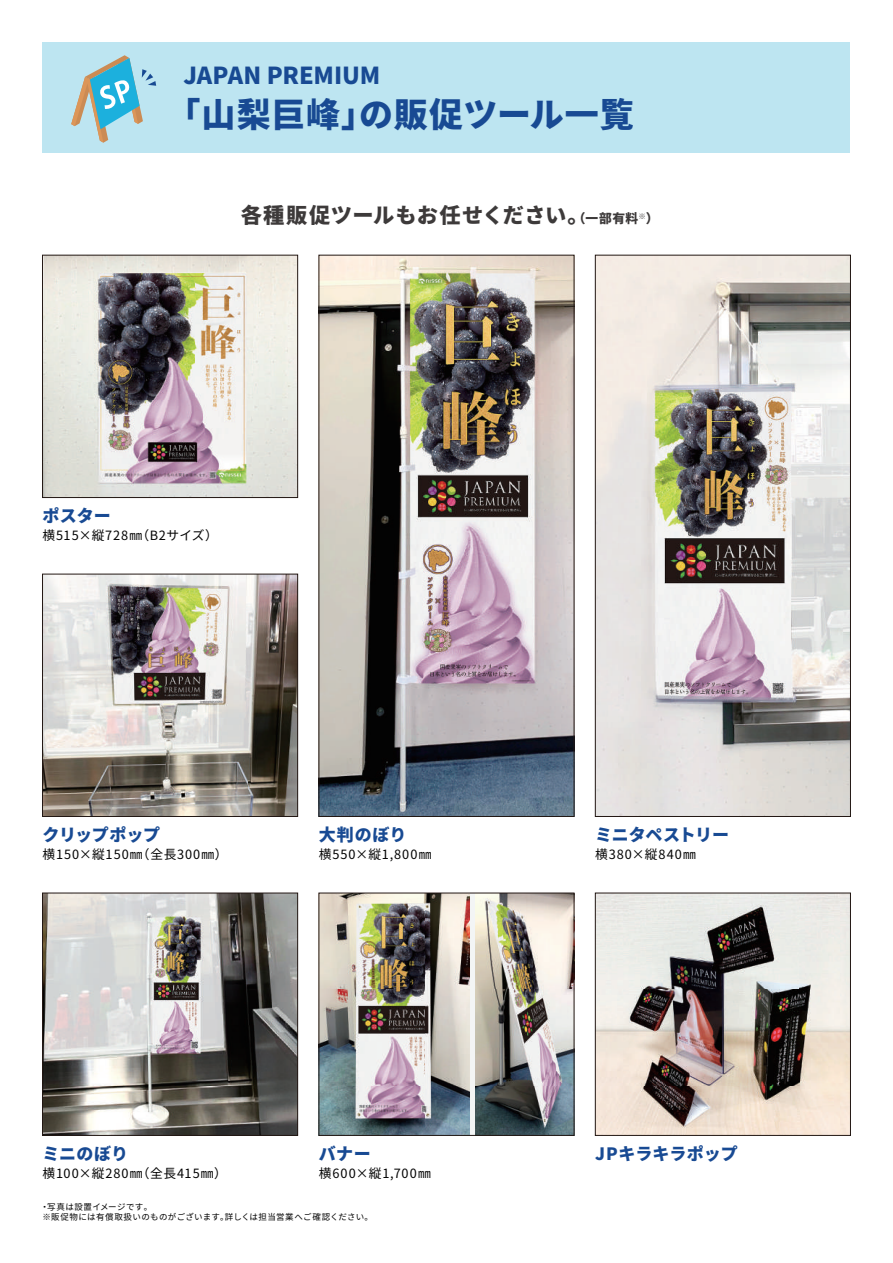
<style>
.page{position:relative;width:893px;height:1263px;background:#fff}
.page>*{position:absolute;margin:0;border:0;box-sizing:border-box;transform-origin:0 0}
.t1{font:900 34.05px "Noto Sans CJ Kjp";letter-spacing:.02em;color:#184a93}
.t2{font:900 23.4px "Noto Sans CJ Kjp";letter-spacing:-.005em;color:#184a93}
.t3{font:900 21.3px "Noto Sans CJ Kjp";letter-spacing:.025em;color:#3d3a3a}
.t4{font:900 16.95px "Noto Sans CJ Kjp";color:#184a93}
.t5{font:12.75px "Noto Sans CJ Kjp";letter-spacing:.07em;color:#030303}
.t6{font:8.55px/10.6px "Noto Sans CJ Kjp";letter-spacing:.04em;color:#030303}
.s1{font-size:12.75px}
</style>
<div class="page">
<div style="left:43px;top:43px;width:807px;height:110px;background:#bde5f1"></div>
<svg style="left:71px;top:55px;width:85px;height:88px"></svg>
<img style="left:44px;top:576px;width:252px;height:239px">
<div style="left:42px;top:574px;width:256px;height:243px;border:1px solid #221713"></div>
<img style="left:597px;top:257px;width:252px;height:558px">
<div style="left:595px;top:255px;width:256px;height:562px;border:1px solid #221713"></div>
<img style="left:321px;top:257px;width:251px;height:558px">
<img style="left:597px;top:895px;width:252px;height:238px">
<div style="left:595px;top:893px;width:256px;height:242px;border:1px solid #221713"></div>
<img style="left:321px;top:895px;width:251px;height:238px">
<div style="left:470px;top:893px;width:5px;height:242px;background:#f3f5f5"></div>
<img style="left:44px;top:257px;width:252px;height:239px">
<div style="left:42px;top:255px;width:256px;height:243px;border:1px solid #221713"></div>
<img style="left:44px;top:895px;width:252px;height:238px">
<div style="left:42px;top:893px;width:256px;height:242px;border:1px solid #221713"></div>
<h2 class="t2" style="left:183px;top:62px;width:198px">JAPAN PREMIUM</h2>
<h1 class="t1" style="left:166px;top:95px;width:469px">「山梨巨峰」の販促ツール一覧</h1>
<h3 class="t3" style="left:241px;top:203px;width:419px">各種販促ツールもお任せください。<span class="s1">（一部有料</span><sup>※</sup><span class="s1">）</span></h3>
<h3 class="t4" style="left:43px;top:506px;width:70px">ポスター</h3>
<p class="t5" style="left:43px;top:528px;width:177px">横515×縦728㎜（B2サイズ）</p>
<h3 class="t4" style="left:43px;top:825px;width:119px">クリップポップ</h3>
<h3 class="t4" style="left:319px;top:825px;width:89px">大判のぼり</h3>
<h3 class="t4" style="left:595px;top:825px;width:135px">ミニタペストリー</h3>
<p class="t5" style="left:43px;top:847px;width:187px">横150×縦150㎜（全長300㎜）</p>
<p class="t5" style="left:319px;top:847px;width:114px">横550×縦1,800㎜</p>
<p class="t5" style="left:595px;top:847px;width:102px">横380×縦840㎜</p>
<h3 class="t4" style="left:43px;top:1144px;width:87px">ミニのぼり</h3>
<h3 class="t4" style="left:319px;top:1144px;width:53px">バナー</h3>
<h3 class="t4" style="left:595px;top:1144px;width:144px">JPキラキラポップ</h3>
<p class="t5" style="left:43px;top:1166px;width:186px">横100×縦280㎜（全長415㎜）</p>
<p class="t5" style="left:319px;top:1166px;width:113px">横600×縦1,700㎜</p>
<p class="t6" style="left:40px;top:1201px;width:334px">・写真は設置イメージです。<br>※販促物には有償取扱いのものがございます。詳しくは担当営業へご確認ください。</p>
</div>
